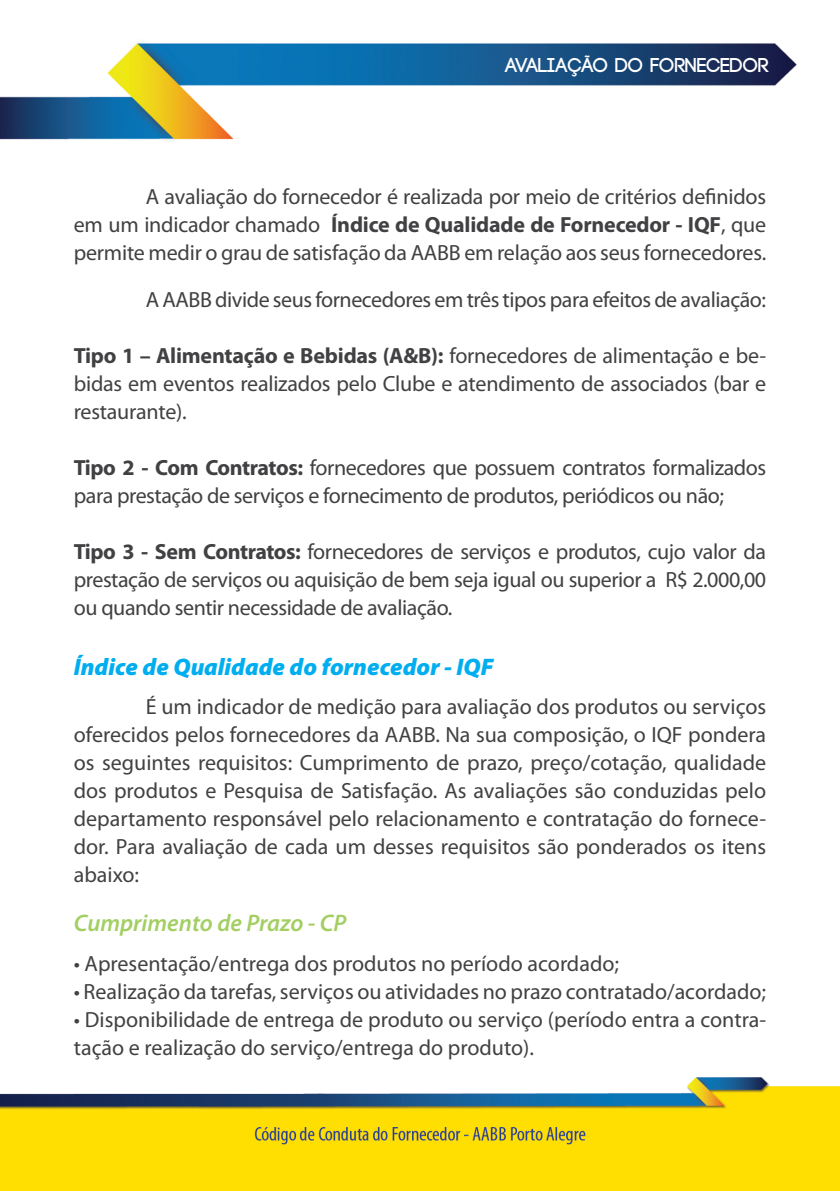
<style>
.page{position:relative;width:840px;height:1191px;background:#fff}
.page>*{position:absolute;margin:0;border:0;box-sizing:border-box;transform-origin:0 0}
.t1{font:italic 900 24px "Myriad Pro";color:#00aeef}
.t2{font:italic 600 24px "Myriad Pro";color:#a3cf62}
.t3{font:22px/28px "Myriad Pro";letter-spacing:-.01em;color:#414042;text-align:justify}
.t4{font:700 20px "Code";color:#fff}
.s1{font-weight:700}
</style>
<div class="page">
<img style="left:0;top:43px;width:839px;height:1148px">
<p class="t4" style="left:505px;top:55px;width:265px">AVALIAÇÃO DO FORNECEDOR</p>
<p class="t3" style="left:74px;top:182px;width:693px;text-indent:72px">A avaliação do fornecedor é realizada por meio de critérios definidos em um indicador chamado <span class="s1">Índice de Qualidade de Fornecedor - IQF</span>, que permite medir o grau de satisfação da AABB em relação aos seus fornecedores.</p>
<p class="t3" style="left:146px;top:285px;width:621px">A AABB divide seus fornecedores em três tipos para efeitos de avaliação:</p>
<p class="t3" style="left:74px;top:341px;width:693px"><span class="s1">Tipo 1 – Alimentação e Bebidas (A&amp;B):</span> fornecedores de alimentação e be&shy;bidas em eventos realizados pelo Clube e atendimento de associados (bar e restaurante).</p>
<p class="t3" style="left:74px;top:453px;width:693px"><span class="s1">Tipo 2 - Com Contratos:</span> fornecedores que possuem contratos formalizados para prestação de serviços e fornecimento de produtos, periódicos ou não;</p>
<p class="t3" style="left:74px;top:537px;width:693px"><span class="s1">Tipo 3 - Sem Contratos:</span> fornecedores de serviços e produtos, cujo valor da prestação de serviços ou aquisição de bem seja igual ou superior a R$ 2.000,00 ou quando sentir necessidade de avaliação.</p>
<p class="t1" style="left:74px;top:653px;width:421px">Índice de Qualidade do fornecedor - IQF</p>
<p class="t3" style="left:74px;top:692px;width:693px;text-indent:72px">É um indicador de medição para avaliação dos produtos ou serviços oferecidos pelos fornecedores da AABB. Na sua composição, o IQF pondera os seguintes requisitos: Cumprimento de prazo, preço/cotação, qualidade dos produtos e Pesquisa de Satisfação. As avaliações são conduzidas pelo departamento responsável pelo relacionamento e contratação do fornece&shy;dor. Para avaliação de cada um desses requisitos são ponderados os itens abaixo:</p>
<p class="t2" style="left:74px;top:907px;width:274px">Cumprimento de Prazo - CP</p>
<p class="t3" style="left:74px;top:949px;width:546px">• Apresentação/entrega dos produtos no período acordado;</p>
<p class="t3" style="left:74px;top:977px;width:693px">• Realização da tarefas, serviços ou atividades no prazo contratado/acordado;</p>
<p class="t3" style="left:74px;top:1005px;width:693px">• Disponibilidade de entrega de produto ou serviço (período entra a contra&shy;tação e realização do serviço/entrega do produto).</p>
</div>
